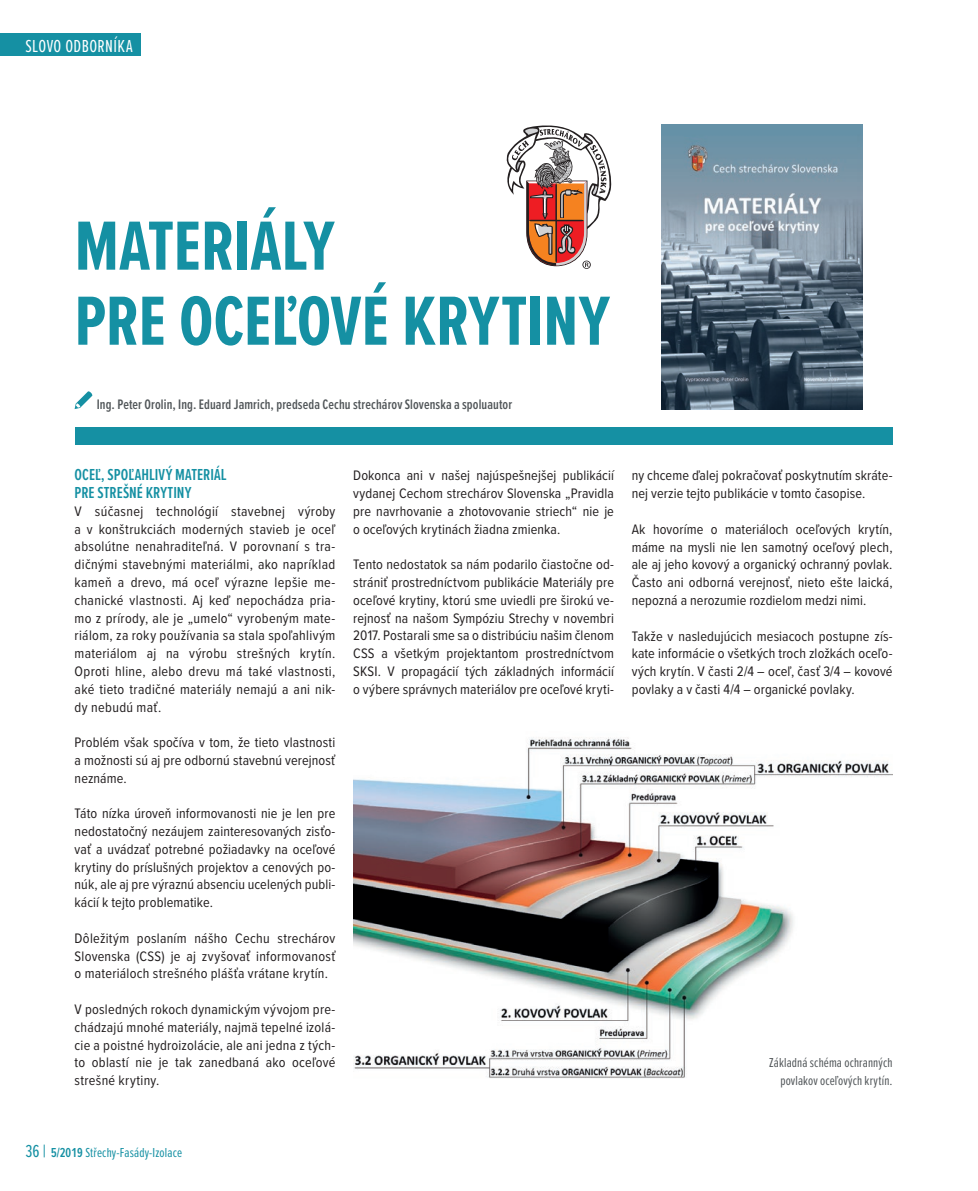
<style>
.page{position:relative;width:978px;height:1191px;background:#fff}
.page>*{position:absolute;margin:0;border:0;box-sizing:border-box;transform-origin:0 0}
.t1{font:700 72px/75px "Proxima Nova Ex Cn";letter-spacing:-.005em;color:#1590a3}
.t2{font:18px "Proxima Nova Ex Cn";letter-spacing:.02em;color:#fff}
.t3{font:600 16.5px/17.9px "Proxima Nova Ex Cn";color:#1590a3}
.t4{font:14.25px/17.9px "Proxima Nova Cond";letter-spacing:.01em;color:#231f20;text-align:justify}
.t5{font:600 14.25px "Proxima Nova Ex Cn";letter-spacing:.005em;color:#515659}
.t6{font:13.5px/17.9px "Proxima Nova Ex Cn";letter-spacing:.01em;color:#515659;text-align:right}
.t7{font:13.5px "Proxima Nova Ex Cn";letter-spacing:.01em;color:#1590a3}
.s1{font-size:18px}
.s2{font-weight:600}
</style>
<div class="page">
<div style="left:0;top:33px;width:140px;height:22px;background:#1590a3"></div>
<img style="left:662px;top:124px;width:201px;height:285px">
<div style="left:75px;top:427px;width:818px;height:18px;background:#1590a3"></div>
<svg style="left:75px;top:391px;width:18px;height:18px"></svg>
<img style="left:353px;top:737px;width:540px;height:341px">
<svg style="left:506px;top:125px;width:106px;height:144px"></svg>
<p class="t2" style="left:26px;top:33px;width:109px">SLOVO ODBORNÍKA</p>
<h1 class="t1" style="left:75px;top:207px;width:537px">MATERIÁLY<br>PRE OCEĽOVÉ KRYTINY</h1>
<p class="t5" style="left:97px;top:394px;width:417px">Ing. Peter Orolin, Ing. Eduard Jamrich, predseda Cechu strechárov Slovenska a spoluautor</p>
<p class="t3" style="left:75px;top:465px;width:154px">OCEĽ, SPOĽAHLIVÝ MATERIÁL<br>PRE STREŠNÉ KRYTINY</p>
<p class="t4" style="left:75px;top:501px;width:262px">V súčasnej technológií stavebnej výroby a v konštrukciách moderných stavieb je oceľ absolútne nenahraditeľná. V porovnaní s tra&shy;dičnými stavebnými materiálmi, ako napríklad kameň a drevo, má oceľ výrazne lepšie me&shy;chanické vlastnosti. Aj keď nepochádza pria&shy;mo z prírody, ale je „umelo“ vyrobeným mate&shy;riálom, za roky používania sa stala spoľahlivým materiálom aj na výrobu strešných krytín.<br>Oproti hline, alebo drevu má také vlastnosti, aké tieto tradičné materiály nemajú a ani nik&shy;dy nebudú mať.</p>
<p class="t4" style="left:75px;top:733px;width:262px">Problém však spočíva v tom, že tieto vlastnosti a možnosti sú aj pre odbornú stavebnú verejnosť neznáme.</p>
<p class="t4" style="left:75px;top:804px;width:262px">Táto nízka úroveň informovanosti nie je len pre nedostatočný nezáujem zainteresovaných zisťo&shy;vať a uvádzať potrebné požiadavky na oceľové krytiny do príslušných projektov a cenových po&shy;núk, ale aj pre výraznú absenciu ucelených publi&shy;kácií k tejto problematike.</p>
<p class="t4" style="left:75px;top:928px;width:262px">Dôležitým poslaním nášho Cechu strechárov Slovenska (CSS) je aj zvyšovať informovanosť o materiáloch strešného plášťa vrátane krytín.</p>
<p class="t4" style="left:75px;top:999px;width:262px">V posledných rokoch dynamickým vývojom pre&shy;chádzajú mnohé materiály, najmä tepelné izolá&shy;cie a poistné hydroizolácie, ale ani jedna z tých&shy;to oblastí nie je tak zanedbaná ako oceľové strešné krytiny.</p>
<p class="t4" style="left:353px;top:466px;width:262px">Dokonca ani v našej najúspešnejšej publikácií vydanej Cechom strechárov Slovenska „Pravidla pre navrhovanie a zhotovovanie striech“ nie je o oceľových krytinách žiadna zmienka.</p>
<p class="t4" style="left:353px;top:555px;width:262px">Tento nedostatok sa nám podarilo čiastočne od&shy;strániť prostredníctvom publikácie Materiály pre oceľové krytiny, ktorú sme uviedli pre širokú ve&shy;rejnosť na našom Sympóziu Strechy v novembri 2017. Postarali sme sa o distribúciu našim členom CSS a všetkým projektantom prostredníctvom SKSI. V propagácií tých základných informácií o výbere správnych materiálov pre oceľové kryti-</p>
<p class="t4" style="left:632px;top:466px;width:262px">ny chceme ďalej pokračovať poskytnutím skráte&shy;nej verzie tejto publikácie v tomto časopise.</p>
<p class="t4" style="left:632px;top:519px;width:262px">Ak hovoríme o materiáloch oceľových krytín, máme na mysli nie len samotný oceľový plech, ale aj jeho kovový a organický ochranný povlak.<br>Často ani odborná verejnosť, nieto ešte laická, nepozná a nerozumie rozdielom medzi nimi.</p>
<p class="t4" style="left:632px;top:626px;width:262px">Takže v nasledujúcich mesiacoch postupne zís&shy;kate informácie o všetkých troch zložkách oceľo&shy;vých krytín. V časti 2/4 – oceľ, časť 3/4 – kovové povlaky a v časti 4/4 – organické povlaky.</p>
<p class="t6" style="left:769px;top:1053px;width:125px">Základná schéma ochranných povlakov oceľových krytín.</p>
<p class="t7" style="left:26px;top:1142px;width:158px"><span class="s1">36 |</span> <span class="s2">5/2019</span> Střechy-Fasády-Izolace</p>
</div>
